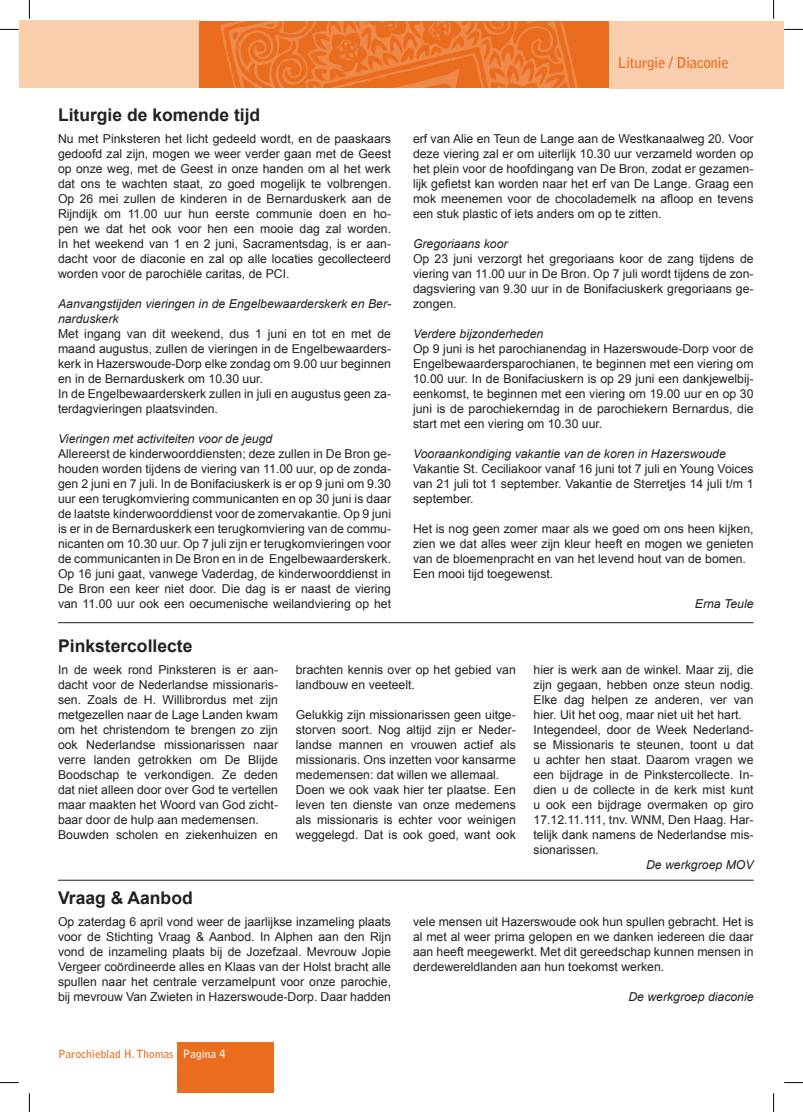
<style>
.page{position:relative;width:803px;height:1112px;background:#fff}
.page>*{position:absolute;margin:0;border:0;box-sizing:border-box;transform-origin:0 0}
.t1{font:700 17.5px "Arial";color:#231f20}
.t2{font:700 15px "Bell Gothic Std";letter-spacing:-.025em;color:#ea6d1f}
.t3{font:12.25px/15px "Arial";color:#231f20;text-align:justify}
.t4{font:italic 12.25px/15px "Arial";color:#231f20}
.t5{font:700 11.25px "Bell Gothic Std";color:#ea6d1f}
.s1{color:#fff}
</style>
<div class="page">
<div style="left:19px;top:20px;width:180px;height:68px;background:#f9cead"></div>
<div style="left:199px;top:21px;width:411px;height:67px;background:#ea6d1f"></div>
<div style="left:610px;top:21px;width:174px;height:68px;background:#f9cead"></div>
<svg style="left:221px;top:21px;width:357px;height:67px"></svg>
<div style="left:178px;top:1042px;width:96px;height:50px;background:#ea6d1f"></div>
<hr style="left:58px;top:622px;width:696px;height:1px;background:#231f20">
<hr style="left:58px;top:879px;width:696px;height:1px;background:#231f20">
<svg style="left:0;top:29px;width:19px;height:1px"></svg>
<svg style="left:784px;top:29px;width:19px;height:1px"></svg>
<svg style="left:0;top:1082px;width:19px;height:1px"></svg>
<svg style="left:784px;top:1082px;width:19px;height:1px"></svg>
<svg style="left:29px;top:0;width:1px;height:19px"></svg>
<svg style="left:29px;top:1093px;width:1px;height:18px"></svg>
<svg style="left:773px;top:0;width:1px;height:19px"></svg>
<svg style="left:773px;top:1093px;width:1px;height:18px"></svg>
<h1 class="t1" style="left:58px;top:102px;width:204px">Liturgie de komende tijd</h1>
<p class="t3" style="left:58px;top:131px;width:335px">Nu met Pinksteren het licht gedeeld wordt, en de paaskaars gedoofd zal zijn, mogen we weer verder gaan met de Geest op onze weg, met de Geest in onze handen om al het werk dat ons te wachten staat, zo goed mogelijk te volbrengen.<br>Op 26 mei zullen de kinderen in de Bernarduskerk aan de Rijndijk om 11.00 uur hun eerste communie doen en ho&shy;pen we dat het ook voor hen een mooie dag zal worden.<br>In het weekend van 1 en 2 juni, Sacramentsdag, is er aan&shy;dacht voor de diaconie en zal op alle locaties gecollecteerd worden voor de parochiële caritas, de PCI.</p>
<p class="t4" style="left:58px;top:296px;width:335px">Aanvangstijden vieringen in de Engelbewaarderskerk en Ber&shy;narduskerk</p>
<p class="t3" style="left:58px;top:326px;width:335px;text-align:left">Met ingang van dit weekend, dus 1 juni en tot en met de maand augustus, zullen de vieringen in de Engelbewaarders&shy;kerk in Hazerswoude-Dorp elke zondag om 9.00 uur beginnen en in de Bernarduskerk om 10.30 uur.<br>In de Engelbewaarderskerk zullen in juli en augustus geen za&shy;terdagvieringen plaatsvinden.</p>
<p class="t4" style="left:58px;top:431px;width:216px">Vieringen met activiteiten voor de jeugd</p>
<p class="t3" style="left:58px;top:446px;width:335px">Allereerst de kinderwoorddiensten; deze zullen in De Bron ge&shy;houden worden tijdens de viering van 11.00 uur, op de zonda&shy;gen 2 juni en 7 juli. In de Bonifaciuskerk is er op 9 juni om 9.30 uur een terugkomviering communicanten en op 30 juni is daar de laatste kinderwoorddienst voor de zomervakantie. Op 9 juni is er in de Bernarduskerk een terugkomviering van de commu&shy;nicanten om 10.30 uur. Op 7 juli zijn er terugkomvieringen voor de communicanten in De Bron en in de Engelbewaarderskerk.<br>Op 16 juni gaat, vanwege Vaderdag, de kinderwoorddienst in De Bron een keer niet door. Die dag is er naast de viering van 11.00 uur ook een oecumenische weilandviering op het</p>
<h1 class="t1" style="left:58px;top:633px;width:136px">Pinkstercollecte</h1>
<p class="t2" style="left:617px;top:53px;width:113px">Liturgie / Diaconie</p>
<p class="t3" style="left:413px;top:131px;width:342px">erf van Alie en Teun de Lange aan de Westkanaalweg 20. Voor deze viering zal er om uiterlijk 10.30 uur verzameld worden op het plein voor de hoofdingang van De Bron, zodat er gezamen&shy;lijk gefietst kan worden naar het erf van De Lange. Graag een mok meenemen voor de chocolademelk na afloop en tevens een stuk plastic of iets anders om op te zitten.</p>
<p class="t4" style="left:413px;top:236px;width:96px">Gregoriaans koor</p>
<p class="t3" style="left:413px;top:251px;width:342px">Op 23 juni verzorgt het gregoriaans koor de zang tijdens de viering van 11.00 uur in De Bron. Op 7 juli wordt tijdens de zon&shy;dagsviering van 9.30 uur in de Bonifaciuskerk gregoriaans ge&shy;zongen.</p>
<p class="t4" style="left:413px;top:326px;width:132px">Verdere bijzonderheden</p>
<p class="t3" style="left:413px;top:341px;width:342px">Op 9 juni is het parochianendag in Hazerswoude-Dorp voor de Engelbewaardersparochianen, te beginnen met een viering om 10.00 uur. In de Bonifaciuskern is op 29 juni een dankjewelbij&shy;eenkomst, te beginnen met een viering om 19.00 uur en op 30 juni is de parochiekerndag in de parochiekern Bernardus, die start met een viering om 10.30 uur.</p>
<p class="t4" style="left:413px;top:446px;width:314px">Vooraankondiging vakantie van de koren in Hazerswoude</p>
<p class="t3" style="left:413px;top:461px;width:342px">Vakantie St. Ceciliakoor vanaf 16 juni tot 7 juli en Young Voices van 21 juli tot 1 september. Vakantie de Sterretjes 14 juli t/m 1 september.</p>
<p class="t3" style="left:413px;top:521px;width:342px;text-align:left">Het is nog geen zomer maar als we goed om ons heen kijken, zien we dat alles weer zijn kleur heeft en mogen we genieten van de bloemenpracht en van het levend hout van de bomen.<br>Een mooi tijd toegewenst.</p>
<p class="t4" style="left:695px;top:596px;width:60px">Erna Teule</p>
<p class="t3" style="left:58px;top:662px;width:222px;text-align:left">In de week rond Pinksteren is er aan&shy;dacht voor de Nederlandse missionaris&shy;sen. Zoals de H. Willibrordus met zijn metgezellen naar de Lage Landen kwam om het christendom te brengen zo zijn ook Nederlandse missionarissen naar verre landen getrokken om De Blijde Boodschap te verkondigen. Ze deden dat niet alleen door over God te vertellen maar maakten het Woord van God zicht&shy;baar door de hulp aan medemensen.<br>Bouwden scholen en ziekenhuizen en</p>
<p class="t3" style="left:296px;top:662px;width:222px">brachten kennis over op het gebied van landbouw en veeteelt.</p>
<p class="t3" style="left:296px;top:707px;width:222px;text-align:left">Gelukkig zijn missionarissen geen uitge&shy;storven soort. Nog altijd zijn er Neder&shy;landse mannen en vrouwen actief als missionaris. Ons inzetten voor kansarme medemensen: dat willen we allemaal.<br>Doen we ook vaak hier ter plaatse. Een leven ten dienste van onze medemens als missionaris is echter voor weinigen weggelegd. Dat is ook goed, want ook</p>
<h1 class="t1" style="left:58px;top:885px;width:136px">Vraag &amp; Aanbod</h1>
<p class="t3" style="left:533px;top:662px;width:222px;text-align:left">hier is werk aan de winkel. Maar zij, die zijn gegaan, hebben onze steun nodig.<br>Elke dag helpen ze anderen, ver van hier. Uit het oog, maar niet uit het hart.<br>Integendeel, door de Week Nederland&shy;se Missionaris te steunen, toont u dat u achter hen staat. Daarom vragen we een bijdrage in de Pinkstercollecte. In&shy;dien u de collecte in de kerk mist kunt u ook een bijdrage overmaken op giro 17.12.11.111, tnv. WNM, Den Haag. Har&shy;telijk dank namens de Nederlandse mis&shy;sionarissen.</p>
<p class="t4" style="left:646px;top:857px;width:109px">De werkgroep MOV</p>
<p class="t3" style="left:58px;top:914px;width:335px">Op zaterdag 6 april vond weer de jaarlijkse inzameling plaats voor de Stichting Vraag &amp; Aanbod. In Alphen aan den Rijn vond de inzameling plaats bij de Jozefzaal. Mevrouw Jopie Vergeer coördineerde alles en Klaas van der Holst bracht alle spullen naar het centrale verzamelpunt voor onze parochie, bij mevrouw Van Zwieten in Hazerswoude-Dorp. Daar hadden</p>
<p class="t3" style="left:413px;top:913px;width:342px">vele mensen uit Hazerswoude ook hun spullen gebracht. Het is al met al weer prima gelopen en we danken iedereen die daar aan heeft meegewerkt. Met dit gereedschap kunnen mensen in derdewereldlanden aan hun toekomst werken.</p>
<p class="t4" style="left:628px;top:989px;width:127px">De werkgroep diaconie</p>
<p class="t5" style="left:58px;top:1046px;width:169px">Parochieblad H. Thomas <span class="s1">Pagina 4</span></p>
</div>
